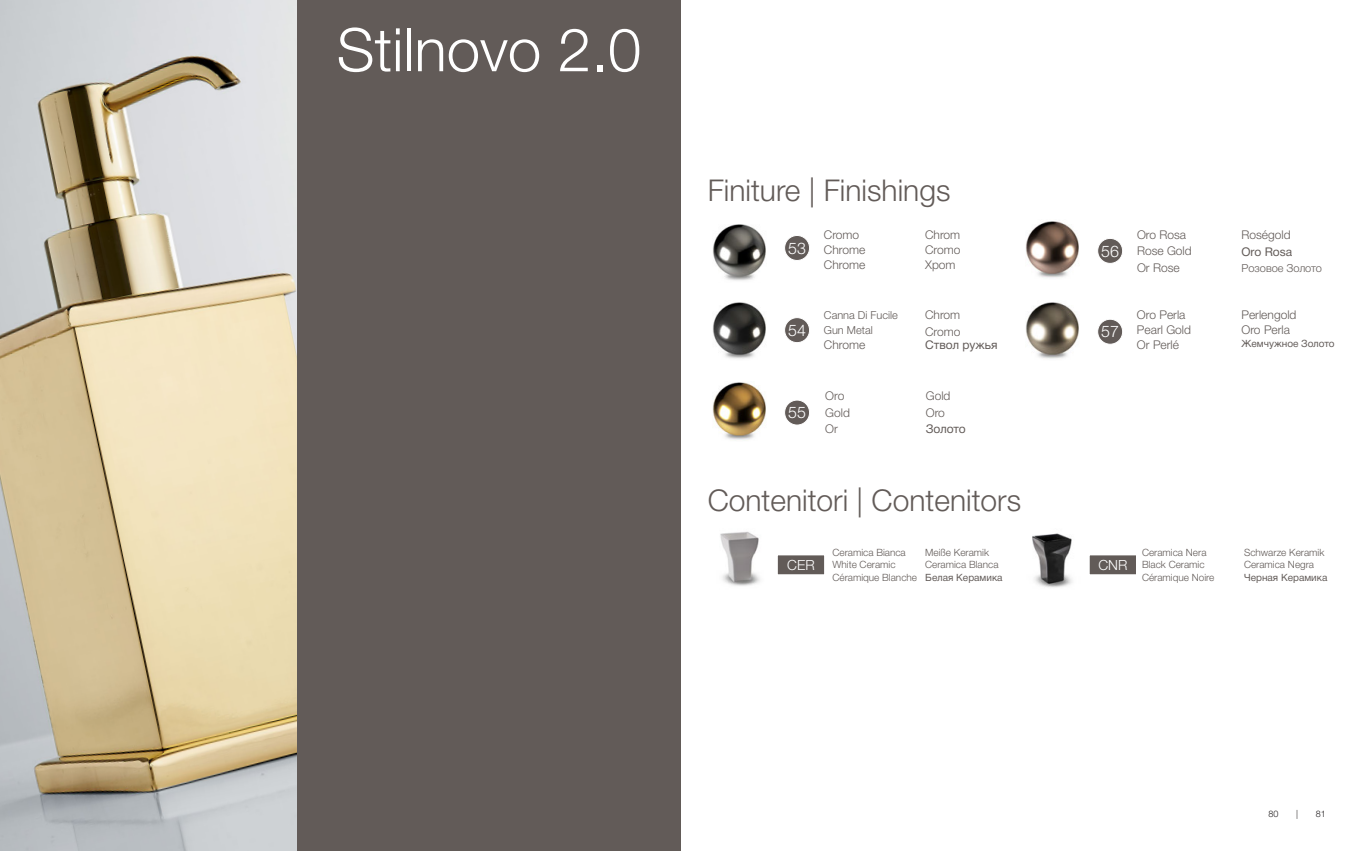
<style>
.page{position:relative;width:1361px;height:851px;background:#fff}
.page>*{position:absolute;margin:0;border:0;box-sizing:border-box;transform-origin:0 0}
.t1{font:300 60px "Helvetica Neue LT Std";color:#fff}
.t2{font:300 30px "Helvetica Neue LT Std";color:#625b58}
.t3{font:300 16px "Helvetica Neue LT Std";color:#fff}
.t4{font:300 14px "Helvetica Neue LT Std";color:#fff}
.t5{font:300 12px "Helvetica Neue LT Std";color:#625b58}
.t6{font:12px "Helvetica Neue Cyr";color:#625b58}
.t7{font:300 11px/15.4px "Helvetica Neue LT Std";color:#625b58}
.t8{font:300 11px "Helvetica Neue Cyr";color:#625b58}
.t9{font:300 10px "Helvetica Neue LT Std";color:#625b58}
.t10{font:10px "Helvetica Neue Cyr";color:#625b58}
.t11{font:300 9px "Helvetica Neue LT Std";color:#231f20}
.s1{font-style:italic}
</style>
<div class="page">
<div style="left:784px;top:235px;width:25px;height:25px;background:#625b58;border-radius:50%"></div>
<div style="left:784px;top:235px;width:26px;height:26px;border:1px solid #fff;border-radius:50%"></div>
<div style="left:784px;top:317px;width:25px;height:25px;background:#625b58;border-radius:50%"></div>
<div style="left:784px;top:317px;width:26px;height:26px;border:1px solid #fff;border-radius:50%"></div>
<div style="left:784px;top:400px;width:25px;height:25px;background:#625b58;border-radius:50%"></div>
<div style="left:784px;top:399px;width:26px;height:26px;border:1px solid #fff;border-radius:50%"></div>
<div style="left:1097px;top:238px;width:25px;height:25px;background:#625b58;border-radius:50%"></div>
<div style="left:1097px;top:238px;width:26px;height:26px;border:1px solid #fff;border-radius:50%"></div>
<div style="left:1097px;top:319px;width:25px;height:25px;background:#625b58;border-radius:50%"></div>
<div style="left:1097px;top:319px;width:26px;height:25px;border:1px solid #fff;border-radius:50%"></div>
<img style="left:713px;top:224px;width:53px;height:57px">
<img style="left:713px;top:302px;width:53px;height:57px">
<img style="left:1025px;top:302px;width:54px;height:57px">
<img style="left:712px;top:382px;width:54px;height:58px">
<img style="left:1025px;top:221px;width:54px;height:57px">
<div style="left:1089px;top:555px;width:47px;height:19px;background:#625b58"></div>
<div style="left:1088px;top:554px;width:49px;height:21px;border:1px solid #fff"></div>
<div style="left:777px;top:555px;width:47px;height:19px;background:#625b58"></div>
<div style="left:777px;top:554px;width:48px;height:21px;border:1px solid #fff"></div>
<img style="left:720px;top:531px;width:40px;height:55px">
<img style="left:1032px;top:533px;width:40px;height:55px">
<img style="left:0;top:0;width:297px;height:850px">
<div style="left:297px;top:0;width:383px;height:850px;background:#625b58"></div>
<p class="t1" style="left:337px;top:13px;width:306px">Stilnovo 2.0</p>
<p class="t2" style="left:707px;top:172px;width:244px">Finiture <span class="s1">|</span> Finishings</p>
<p class="t3" style="left:788px;top:238px;width:19px">53</p>
<p class="t3" style="left:788px;top:320px;width:19px">54</p>
<p class="t3" style="left:788px;top:403px;width:19px">55</p>
<p class="t5" style="left:824px;top:227px;width:37px">Cromo</p>
<p class="t5" style="left:824px;top:242px;width:43px">Chrome</p>
<p class="t5" style="left:824px;top:257px;width:43px">Chrome</p>
<p class="t7" style="left:824px;top:307px;width:75px">Canna Di Fucile<br>Gun Metal</p>
<p class="t5" style="left:824px;top:338px;width:43px">Chrome</p>
<p class="t5" style="left:825px;top:388px;width:21px">Oro</p>
<p class="t5" style="left:825px;top:405px;width:26px">Gold</p>
<p class="t5" style="left:825px;top:422px;width:14px">Or</p>
<p class="t5" style="left:925px;top:227px;width:37px">Chrom</p>
<p class="t5" style="left:925px;top:242px;width:37px">Cromo</p>
<p class="t5" style="left:925px;top:257px;width:32px">Xpom</p>
<p class="t5" style="left:925px;top:308px;width:37px">Chrom</p>
<p class="t5" style="left:925px;top:324px;width:37px">Cromo</p>
<p class="t6" style="left:925px;top:338px;width:74px">Ствол ружья</p>
<p class="t5" style="left:926px;top:388px;width:26px">Gold</p>
<p class="t5" style="left:926px;top:405px;width:21px">Oro</p>
<p class="t6" style="left:926px;top:422px;width:41px">Золото</p>
<p class="t2" style="left:707px;top:482px;width:315px">Contenitori <span class="s1">|</span> Contenitors</p>
<p class="t4" style="left:787px;top:556px;width:29px">CER</p>
<p class="t9" style="left:832px;top:546px;width:75px">Ceramica Bianca</p>
<p class="t9" style="left:832px;top:558px;width:65px">White Ceramic</p>
<p class="t9" style="left:832px;top:571px;width:86px">Céramique Blanche</p>
<p class="t9" style="left:925px;top:546px;width:65px">Meiße Keramik</p>
<p class="t9" style="left:925px;top:558px;width:75px">Ceramica Blanca</p>
<p class="t10" style="left:925px;top:572px;width:79px">Белая Керамика</p>
<p class="t3" style="left:1101px;top:241px;width:19px">56</p>
<p class="t3" style="left:1101px;top:322px;width:19px">57</p>
<p class="t5" style="left:1137px;top:227px;width:51px">Oro Rosa</p>
<p class="t5" style="left:1137px;top:243px;width:56px">Rose Gold</p>
<p class="t5" style="left:1137px;top:260px;width:44px">Or Rose</p>
<p class="t5" style="left:1137px;top:308px;width:50px">Oro Perla</p>
<p class="t5" style="left:1137px;top:323px;width:56px">Pearl Gold</p>
<p class="t5" style="left:1137px;top:338px;width:44px">Or Perlé</p>
<p class="t5" style="left:1241px;top:227px;width:51px">Roségold</p>
<p class="t6" style="left:1241px;top:245px;width:52px">Oro Rosa</p>
<p class="t8" style="left:1241px;top:262px;width:82px">Розовое Золото</p>
<p class="t5" style="left:1241px;top:308px;width:56px">Perlengold</p>
<p class="t5" style="left:1241px;top:323px;width:50px">Oro Perla</p>
<p class="t10" style="left:1241px;top:338px;width:95px">Жемчужное Золото</p>
<p class="t4" style="left:1098px;top:556px;width:31px">CNR</p>
<p class="t9" style="left:1142px;top:546px;width:66px">Ceramica Nera</p>
<p class="t9" style="left:1142px;top:558px;width:64px">Black Ceramic</p>
<p class="t9" style="left:1142px;top:571px;width:74px">Céramique Noire</p>
<p class="t9" style="left:1244px;top:546px;width:82px">Schwarze Keramik</p>
<p class="t9" style="left:1244px;top:558px;width:72px">Ceramica Negra</p>
<p class="t10" style="left:1244px;top:572px;width:85px">Черная Керамика</p>
<p class="t11" style="left:1268px;top:808px;width:12px">80</p>
<p class="t11" style="left:1296px;top:808px;width:3px">|</p>
<p class="t11" style="left:1315px;top:808px;width:12px">81</p>
</div>
